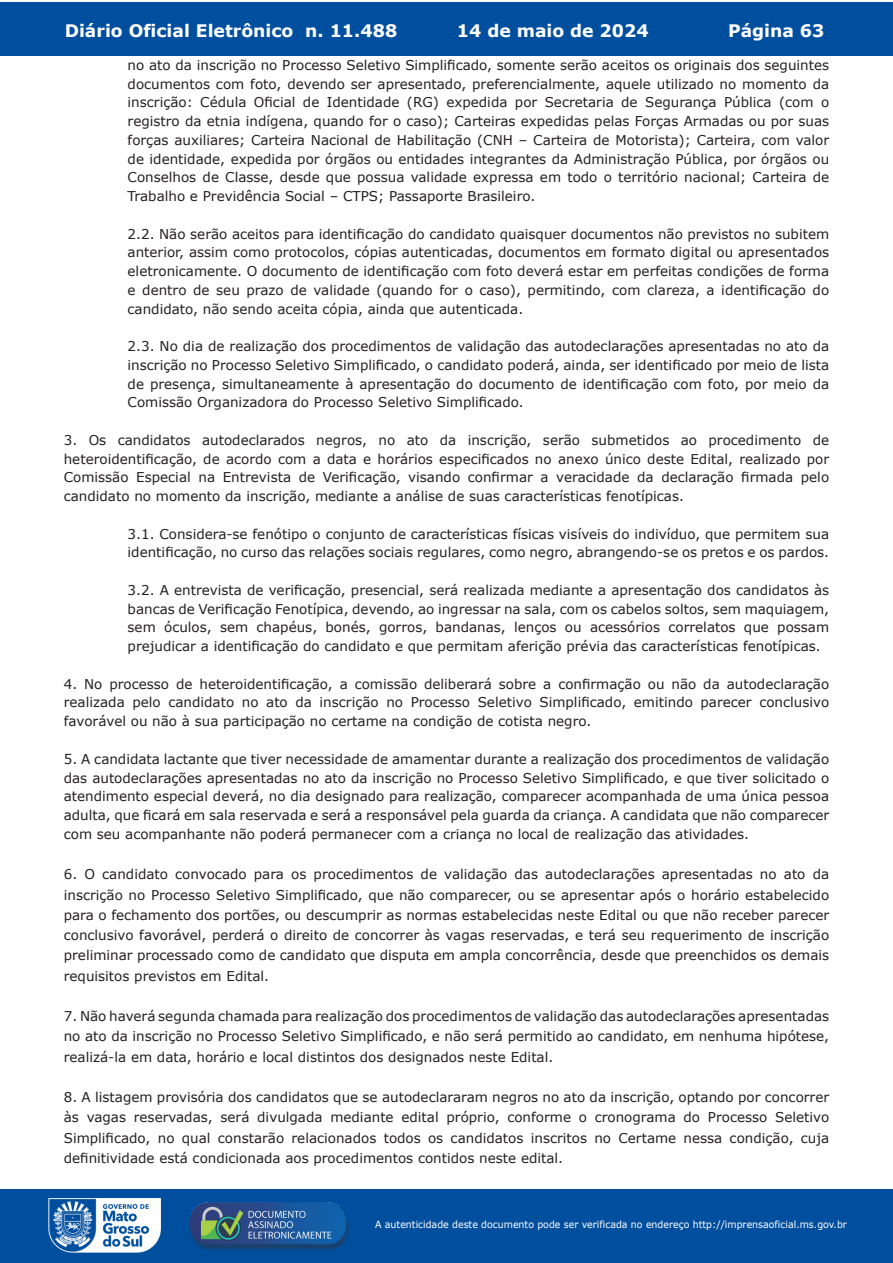
<style>
.page{position:relative;width:893px;height:1263px;background:#fff}
.page>*{position:absolute;margin:0;border:0;box-sizing:border-box;transform-origin:0 0}
.t1{font:700 17.25px "Verdana";color:#fff}
.t2{font:13.5px/18.8px "Verdana";color:#231f20;text-align:justify}
.t3{font:9.9px "Verdana";color:#fff;scale:.95 1}
</style>
<div class="page">
<div style="left:0;top:2px;width:893px;height:53px;background:#004f9f"></div>
<div style="left:1px;top:1189px;width:892px;height:74px;background:#004f9f"></div>
<img style="left:49px;top:1198px;width:111px;height:54px">
<img style="left:185px;top:1201px;width:168px;height:54px">
<p class="t1" style="left:65px;top:18px;width:334px">Diário Oficial Eletrônico n. 11.488</p>
<p class="t1" style="left:457px;top:18px;width:193px">14 de maio de 2024</p>
<p class="t1" style="left:728px;top:18px;width:98px">Página 63</p>
<p class="t2" style="left:128px;top:55px;width:703px">no ato da inscrição no Processo Seletivo Simplificado, somente serão aceitos os originais dos seguintes documentos com foto, devendo ser apresentado, preferencialmente, aquele utilizado no momento da inscrição: Cédula Oficial de Identidade (RG) expedida por Secretaria de Segurança Pública (com o registro da etnia indígena, quando for o caso); Carteiras expedidas pelas Forças Armadas ou por suas forças auxiliares; Carteira Nacional de Habilitação (CNH – Carteira de Motorista); Carteira, com valor de identidade, expedida por órgãos ou entidades integrantes da Administração Pública, por órgãos ou Conselhos de Classe, desde que possua validade expressa em todo o território nacional; Carteira de Trabalho e Previdência Social – CTPS; Passaporte Brasileiro.</p>
<p class="t2" style="left:128px;top:224px;width:703px">2.2. Não serão aceitos para identificação do candidato quaisquer documentos não previstos no subitem anterior, assim como protocolos, cópias autenticadas, documentos em formato digital ou apresentados eletronicamente. O documento de identificação com foto deverá estar em perfeitas condições de forma e dentro de seu prazo de validade (quando for o caso), permitindo, com clareza, a identificação do candidato, não sendo aceita cópia, ainda que autenticada.</p>
<p class="t2" style="left:128px;top:337px;width:703px">2.3. No dia de realização dos procedimentos de validação das autodeclarações apresentadas no ato da inscrição no Processo Seletivo Simplificado, o candidato poderá, ainda, ser identificado por meio de lista de presença, simultaneamente à apresentação do documento de identificação com foto, por meio da Comissão Organizadora do Processo Seletivo Simplificado.</p>
<p class="t2" style="left:64px;top:430px;width:767px">3. Os candidatos autodeclarados negros, no ato da inscrição, serão submetidos ao procedimento de heteroidentificação, de acordo com a data e horários especificados no anexo único deste Edital, realizado por Comissão Especial na Entrevista de Verificação, visando confirmar a veracidade da declaração firmada pelo candidato no momento da inscrição, mediante a análise de suas características fenotípicas.</p>
<p class="t2" style="left:128px;top:524px;width:703px">3.1. Considera-se fenótipo o conjunto de características físicas visíveis do indivíduo, que permitem sua identificação, no curso das relações sociais regulares, como negro, abrangendo-se os pretos e os pardos.</p>
<p class="t2" style="left:128px;top:580px;width:703px">3.2. A entrevista de verificação, presencial, será realizada mediante a apresentação dos candidatos às bancas de Verificação Fenotípica, devendo, ao ingressar na sala, com os cabelos soltos, sem maquiagem, sem óculos, sem chapéus, bonés, gorros, bandanas, lenços ou acessórios correlatos que possam prejudicar a identificação do candidato e que permitam aferição prévia das características fenotípicas.</p>
<p class="t2" style="left:64px;top:674px;width:767px">4. No processo de heteroidentificação, a comissão deliberará sobre a confirmação ou não da autodeclaração realizada pelo candidato no ato da inscrição no Processo Seletivo Simplificado, emitindo parecer conclusivo favorável ou não à sua participação no certame na condição de cotista negro.</p>
<p class="t2" style="left:64px;top:749px;width:767px">5. A candidata lactante que tiver necessidade de amamentar durante a realização dos procedimentos de validação das autodeclarações apresentadas no ato da inscrição no Processo Seletivo Simplificado, e que tiver solicitado o atendimento especial deverá, no dia designado para realização, comparecer acompanhada de uma única pessoa adulta, que ficará em sala reservada e será a responsável pela guarda da criança. A candidata que não comparecer com seu acompanhante não poderá permanecer com a criança no local de realização das atividades.</p>
<p class="t2" style="left:64px;top:864px;width:767px;line-height:20.2px">6. O candidato convocado para os procedimentos de validação das autodeclarações apresentadas no ato da inscrição no Processo Seletivo Simplificado, que não comparecer, ou se apresentar após o horário estabelecido para o fechamento dos portões, ou descumprir as normas estabelecidas neste Edital ou que não receber parecer conclusivo favorável, perderá o direito de concorrer às vagas reservadas, e terá seu requerimento de inscrição preliminar processado como de candidato que disputa em ampla concorrência, desde que preenchidos os demais requisitos previstos em Edital.</p>
<p class="t2" style="left:64px;top:1006px;width:767px;line-height:20.2px">7. Não haverá segunda chamada para realização dos procedimentos de validação das autodeclarações apresentadas no ato da inscrição no Processo Seletivo Simplificado, e não será permitido ao candidato, em nenhuma hipótese, realizá-la em data, horário e local distintos dos designados neste Edital.</p>
<p class="t2" style="left:64px;top:1087px;width:767px;line-height:20.2px">8. A listagem provisória dos candidatos que se autodeclararam negros no ato da inscrição, optando por concorrer às vagas reservadas, será divulgada mediante edital próprio, conforme o cronograma do Processo Seletivo Simplificado, no qual constarão relacionados todos os candidatos inscritos no Certame nessa condição, cuja definitividade está condicionada aos procedimentos contidos neste edital.</p>
<p class="t3" style="left:375px;top:1218px;width:498px">A autenticidade deste documento pode ser verificada no endereço http://imprensaoficial.ms.gov.br</p>
</div>
